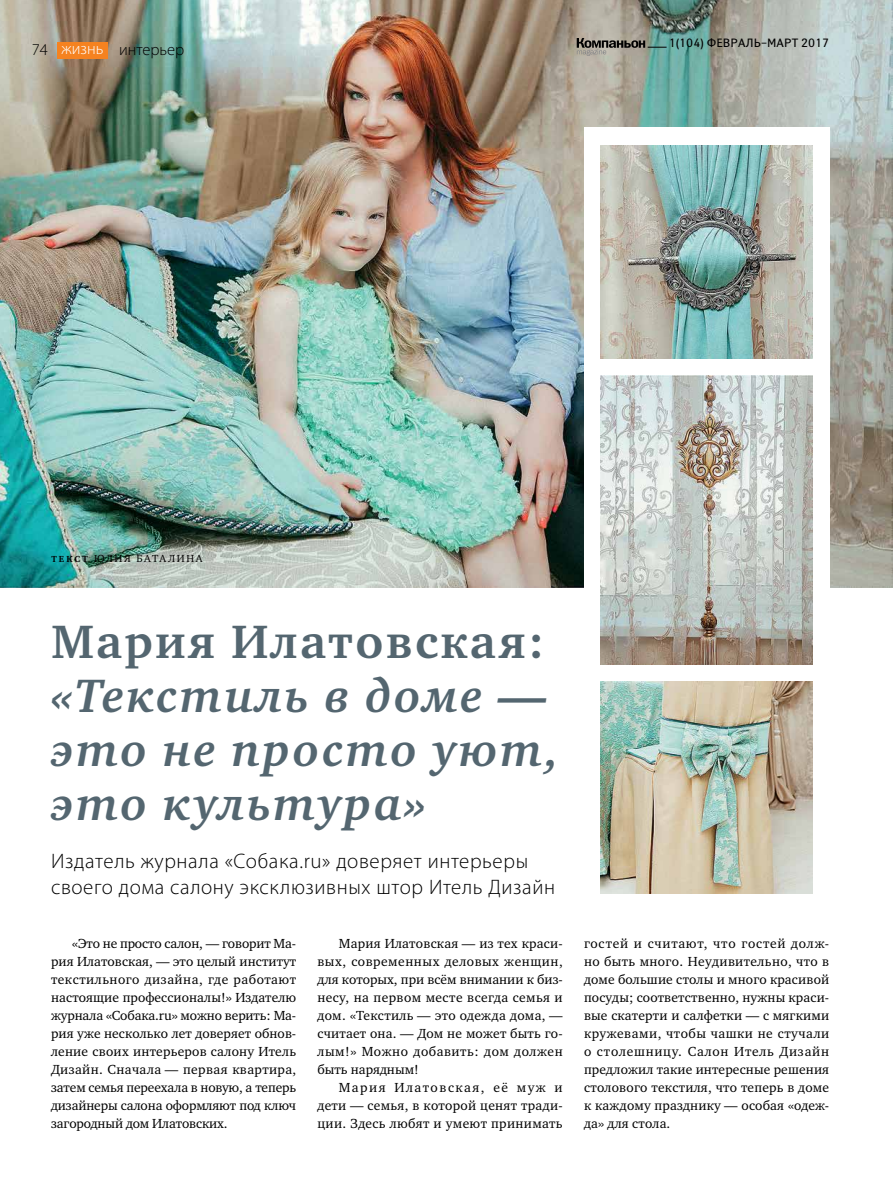
<style>
.page{position:relative;width:893px;height:1191px;background:#fff}
.page>*{position:absolute;margin:0;border:0;box-sizing:border-box;transform-origin:0 0}
.t1{font:italic 700 48px/54px "Charter C";letter-spacing:.05em;color:#546670}
.t2{font:700 48px "Charter C";letter-spacing:.05em;color:#546670}
.t3{font:300 21px/25.5px "Myriad Pro";letter-spacing:.03em;color:#000}
.t4{font:300 16.5px "Myriad Pro";color:#000}
.t5{font:300 16.5px "Myriad Pro";color:#fff}
.t6{font:13.5px/18px "Charter ITC";letter-spacing:.015em;color:#000;text-align:justify}
.t7{font:12px "Yanus";letter-spacing:.01em;color:#000}
.t8{font:10.5px "Charter ITC";letter-spacing:.16em;color:#000}
.s1{font-weight:700;font-size:9px}
</style>
<div class="page">
<img style="left:0;top:0;width:893px;height:588px">
<svg style="left:577px;top:38px;width:90px;height:18px;background:#7d867d"></svg>
<div style="left:57px;top:42px;width:51px;height:17px;background:#f58220"></div>
<div style="left:584px;top:128px;width:245px;height:810px;background:#fff"></div>
<img style="left:600px;top:146px;width:213px;height:212px">
<img style="left:600px;top:681px;width:213px;height:213px">
<img style="left:600px;top:375px;width:213px;height:290px">
<p class="t4" style="left:32px;top:40px;width:18px">74</p>
<p class="t5" style="left:62px;top:39px;width:43px">жизнь</p>
<p class="t4" style="left:119px;top:40px;width:67px">интерьер</p>
<p class="t7" style="left:669px;top:36px;width:162px">1(104) ФЕВРАЛЬ–МАРТ 2017</p>
<p class="t8" style="left:51px;top:552px;width:153px"><span class="s1">ТЕКСТ</span> ЮЛИЯ БАТАЛИНА</p>
<h1 class="t2" style="left:51px;top:615px;width:495px">Мария Илатовская:</h1>
<h1 class="t1" style="left:51px;top:670px;width:510px">«Текстиль в доме — это не просто уют, это культура»</h1>
<h2 class="t3" style="left:51px;top:848px;width:506px">Издатель журнала «Собака.ru» доверяет интерьеры своего дома салону эксклюзивных штор Итель Дизайн</h2>
<p class="t6" style="left:51px;top:934px;width:247px;text-indent:21px">«Это не просто салон, — говорит Ма&shy;рия Илатовская, — это целый институт текстильного дизайна, где работают настоящие профессионалы!» Издателю журнала «Собака.ru» можно верить: Ма&shy;рия уже несколько лет доверяет обнов&shy;ление своих интерьеров салону Итель Дизайн. Сначала — первая квартира, затем семья переехала в новую, а теперь дизайнеры салона оформляют под ключ загородный дом Илатовских.</p>
<p class="t6" style="left:317px;top:934px;width:247px;text-indent:21px">Мария Илатовская — из тех краси&shy;вых, современных деловых женщин, для которых, при всём внимании к биз&shy;несу, на первом месте всегда семья и дом. «Текстиль — это одежда дома, — считает она. — Дом не может быть го&shy;лым!» Можно добавить: дом должен быть нарядным!</p>
<p class="t6" style="left:317px;top:1078px;width:247px;text-indent:21px">Мария Илатовская, её муж и дети — семья, в которой ценят тради&shy;ции. Здесь любят и умеют принимать</p>
<p class="t6" style="left:584px;top:934px;width:247px">гостей и считают, что гостей долж&shy;но быть много. Неудивительно, что в доме большие столы и много красивой посуды; соответственно, нужны краси&shy;вые скатерти и салфетки — с мягкими кружевами, чтобы чашки не стучали о столешницу. Салон Итель Дизайн предложил такие интересные решения столового текстиля, что теперь в доме к каждому празднику — особая «одеж&shy;да» для стола.</p>
</div>
